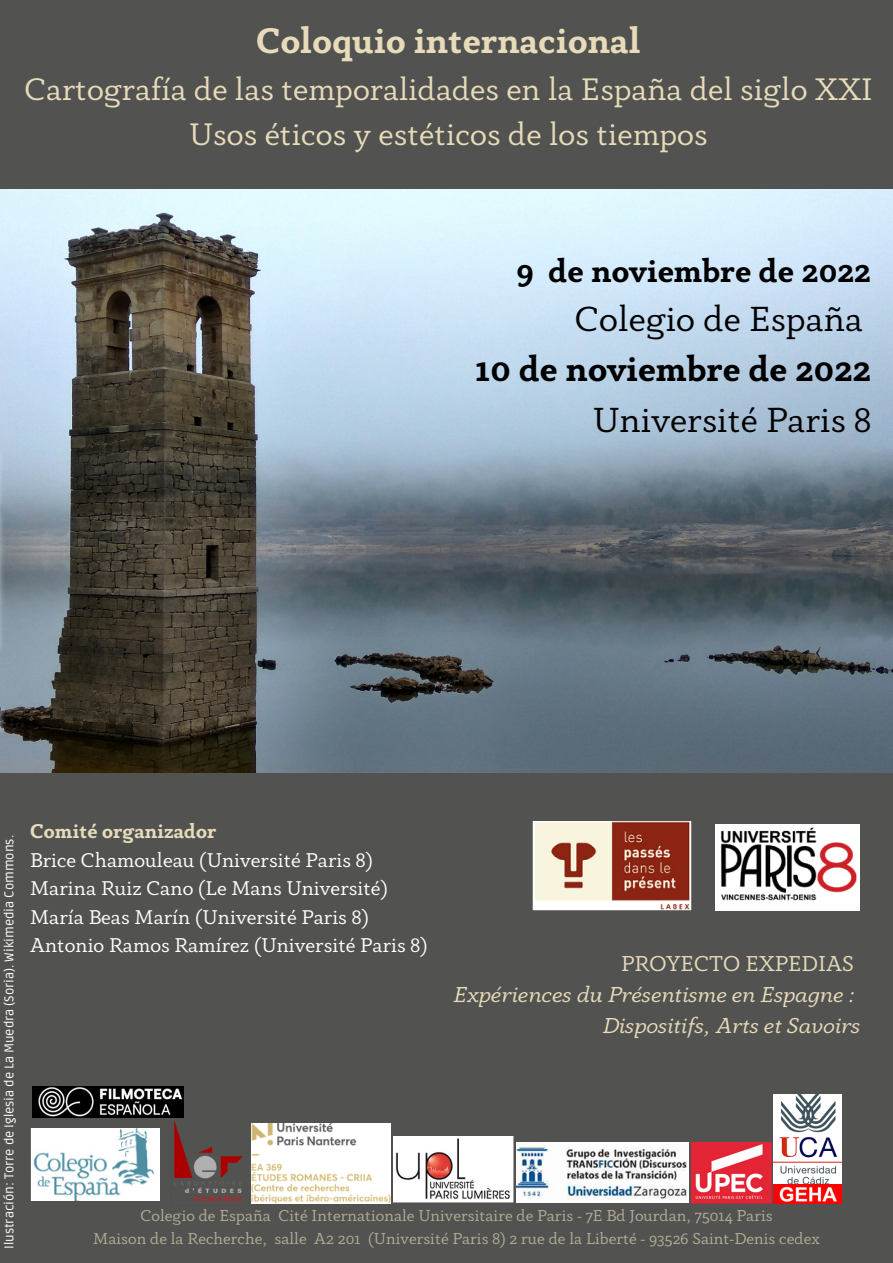
<style>
.page{position:relative;width:893px;height:1263px;background:#525351}
.page>*{position:absolute;margin:0;border:0;box-sizing:border-box;transform-origin:0 0}
.t1{font:700 36.67px "Anaphora";color:#e7dbba}
.t2{font:36.08px "Anaphora";color:#000}
.t3{font:700 36.08px "Anaphora";color:#000}
.t4{font:700 33.08px "Anaphora";color:#000}
.t5{font:32.17px/45px "Anaphora";color:#e7dbba;text-align:center}
.t6{font:italic 22.27px/31px "Anaphora";color:#e7dbba;text-align:right}
.t7{font:22.27px "Anaphora";color:#e7dbba}
.t8{font:20.55px/28.6px "Anaphora";color:#fff}
.t9{font:700 20.55px "Anaphora";color:#e7dbba}
.t10{font:16.35px/22.5px "Anaphora";color:#e7dbba;text-align:center}
.t11{font:12.75px "Ruda";color:#fff}
</style>
<div class="page">
<img style="left:32px;top:1087px;width:152px;height:30px">
<img style="left:30px;top:1128px;width:129px;height:73px">
<img style="left:393px;top:1137px;width:120px;height:65px">
<img style="left:174px;top:1121px;width:69px;height:81px">
<img style="left:691px;top:1143px;width:80px;height:61px">
<img style="left:516px;top:1143px;width:173px;height:59px">
<img style="left:251px;top:1124px;width:139px;height:79px">
<img style="left:0;top:190px;width:893px;height:583px">
<img style="left:533px;top:821px;width:158px;height:89px">
<img style="left:716px;top:824px;width:143px;height:86px">
<img style="left:774px;top:1095px;width:67px;height:109px">
<h1 class="t1" style="left:256px;top:26px;width:386px">Coloquio internacional</h1>
<h3 class="t5" style="left:24px;top:69px;width:850px">Cartografía de las temporalidades en la España del siglo XXI<br>Usos éticos y estéticos de los tiempos</h3>
<h3 class="t4" style="left:516px;top:258px;width:356px">9 de noviembre de 2022</h3>
<h2 class="t2" style="left:575px;top:305px;width:289px">Colegio de España</h2>
<h2 class="t3" style="left:475px;top:355px;width:397px">10 de noviembre de 2022</h2>
<h2 class="t2" style="left:592px;top:405px;width:280px">Université Paris 8</h2>
<p class="t11" style="left:2px;top:1249px;width:416px;rotate:-90deg">Ilustración: Torre de Iglesia de La Muedra (Soria). Wikimedia Commons.</p>
<p class="t9" style="left:30px;top:823px;width:188px">Comité organizador</p>
<p class="t8" style="left:30px;top:847px;width:399px">Brice Chamouleau (Université Paris 8)<br>Marina Ruiz Cano (Le Mans Université)<br>María Beas Marín (Université Paris 8)<br>Antonio Ramos Ramírez (Université Paris 8)</p>
<h3 class="t7" style="left:621px;top:954px;width:234px">PROYECTO EXPEDIAS</h3>
<h3 class="t6" style="left:452px;top:980px;width:408px">Expériences du Présentisme en Espagne :<br>Dispositifs, Arts et Savoirs</h3>
<p class="t10" style="left:93px;top:1206px;width:728px">Colegio de España Cité Internationale Universitaire de Paris - 7E Bd Jourdan, 75014 Paris<br>Maison de la Recherche, salle A2 201 (Université Paris 8) 2 rue de la Liberté - 93526 Saint-Denis cedex</p>
</div>
